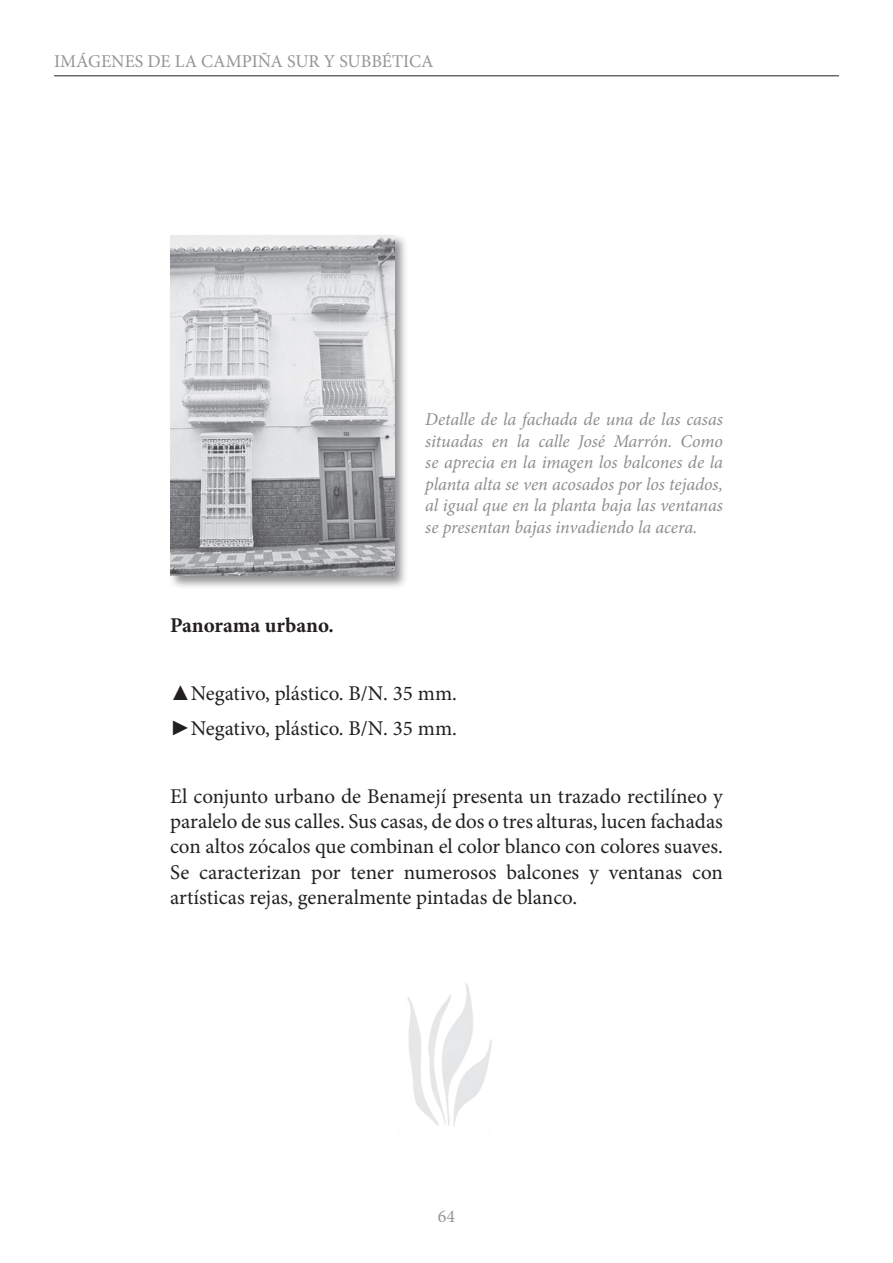
<style>
.page{position:relative;width:893px;height:1263px;background:#fff}
.page>*{position:absolute;margin:0;border:0;box-sizing:border-box;transform-origin:0 0}
.Normal_copy2{font:21px/25.2px "Minion Pro";color:#231f20;text-align:justify}
.Normal_copy2-2{font:700 21px "Minion Pro";color:#231f20}
.Paragraph_Style_1{font:italic 18px/21.6px "Minion Pro";letter-spacing:-.005em;color:#8c8e91;text-align:justify}
.t1{font:18px "Minion Pro";color:#939598}
.s1{font-family:"Times New Roman"}
</style>
<div class="page">
<hr style="left:54px;top:75px;width:785px;height:1px;background:#231f20">
<div style="left:168px;top:233px;width:246px;height:363px;background:#231f20;opacity:.5"></div>
<img style="left:170px;top:235px;width:224px;height:340px">
<img style="left:408px;top:983px;width:84px;height:144px">
<p class="t1" style="left:54px;top:49px;width:381px">IMÁGENES DE LA CAMPIÑA SUR Y SUBBÉTICA</p>
<p class="Normal_copy2-2" style="left:170px;top:610px;width:165px">Panorama urbano.</p>
<p class="Paragraph_Style_1" style="left:425px;top:408px;width:299px">Detalle de la fachada de una de las casas situadas en la calle José Marrón. Como se aprecia en la imagen los balcones de la planta alta se ven acosados por los tejados, al igual que en la planta baja las ventanas se presentan bajas invadiendo la acera.</p>
<p class="Normal_copy2" style="left:170px;top:681px;width:288px"><span class="s1">▲</span>Negativo, plástico. B/N. 35 mm.</p>
<p class="Normal_copy2" style="left:170px;top:715px;width:288px"><span class="s1">►</span>Negativo, plástico. B/N. 35 mm.</p>
<p class="Normal_copy2" style="left:170px;top:784px;width:555px">El conjunto urbano de Benamejí presenta un trazado rectilíneo y paralelo de sus calles. Sus casas, de dos o tres alturas, lucen fachadas con altos zócalos que combinan el color blanco con colores suaves.<br>Se caracterizan por tener numerosos balcones y ventanas con artísticas rejas, generalmente pintadas de blanco.</p>
<p class="t1" style="left:438px;top:1204px;width:19px">64</p>
</div>
